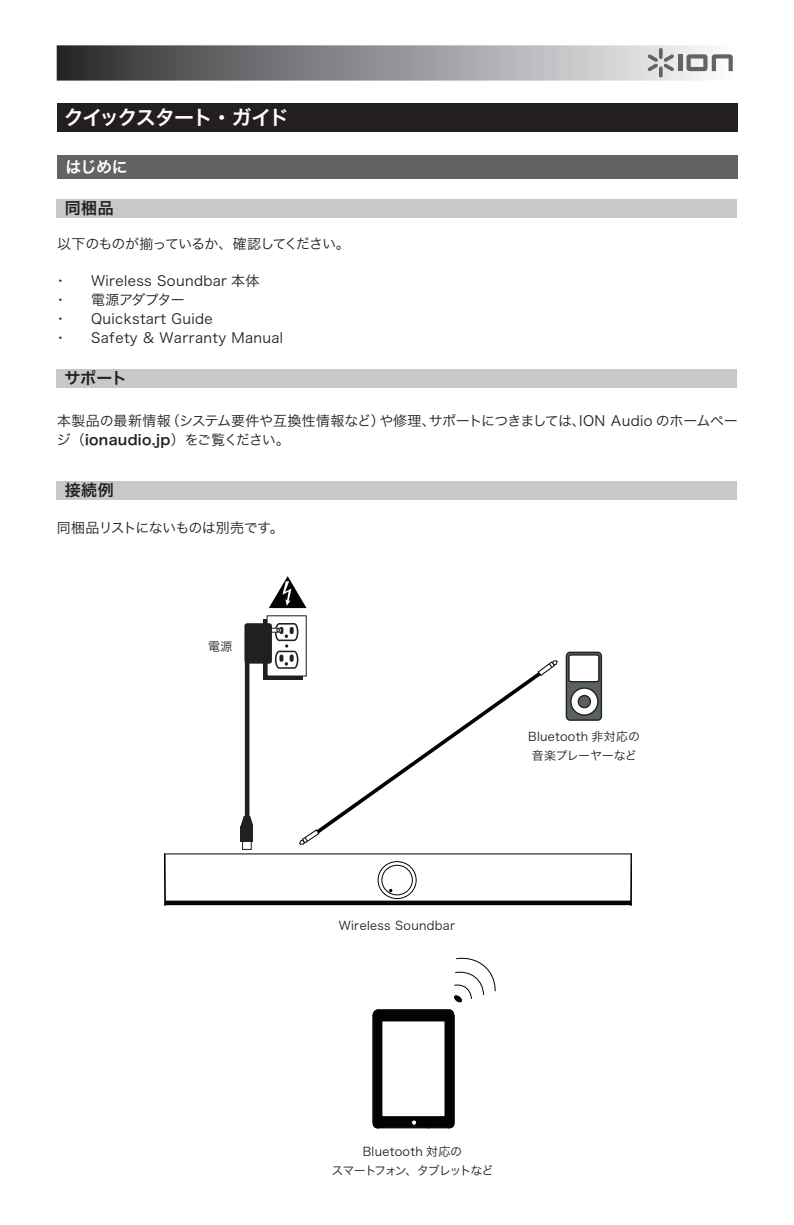
<style>
.page{position:relative;width:794px;height:1225px;background:#fff}
.page>*{position:absolute;margin:0;border:0;box-sizing:border-box;transform-origin:0 0}
.t1{font:20px "Hira Kaku Pro W6";letter-spacing:-.07em;color:#fff}
.t2{font:16px "Hira Kaku Pro W6";letter-spacing:.025em;color:#231f20}
.t3{font:16px "Hira Kaku Pro W6";color:#fff}
.t4{font:14px/19px "Hira Kaku Pro W3";letter-spacing:-.015em;color:#231f20}
.t5{font:14px "Hira Kaku Pro W3";letter-spacing:.025em;color:#231f20}
.t6{font:14px "Hira Kaku Pro W3";letter-spacing:-.06em;color:#231f20}
.t7{font:14px "Hira Kaku Pro W3";letter-spacing:-.045em;color:#231f20}
.t8{font:14px "Hira Kaku Pro W3";letter-spacing:-.05em;color:#231f20}
.t9{font:12px/19px "Hira Kaku Pro W3";letter-spacing:.025em;color:#231f20}
.t10{font:12px/19px "Hira Kaku Pro W3";letter-spacing:-.06em;color:#231f20;text-align:center}
.s1{font-family:"Hira Kaku Pro W6"}
</style>
<div class="page">
<div style="left:56px;top:198px;width:681px;height:19px;background:#c7c8ca"></div>
<div style="left:56px;top:368px;width:681px;height:19px;background:#c7c8ca"></div>
<div style="left:56px;top:480px;width:681px;height:19px;background:#c7c8ca"></div>
<div style="left:57px;top:103px;width:680px;height:29px;background:#231f20"></div>
<div style="left:57px;top:45px;width:680px;height:36px;background:linear-gradient(to right,#2d2d2f,#fbfdff)"></div>
<hr style="left:678px;top:54px;width:4px;height:17px;background:#636366">
<svg style="left:686px;top:54px;width:47px;height:17px"></svg>
<svg style="left:647px;top:48px;width:27px;height:30px"></svg>
<div style="left:57px;top:155px;width:680px;height:23px;background:#636366"></div>
<div style="left:566px;top:652px;width:35px;height:68px;background:#596164;border-radius:4px"></div>
<div style="left:565px;top:651px;width:37px;height:70px;border:1px solid #221f1f;border-radius:4px"></div>
<svg style="left:571px;top:688px;width:27px;height:27px"></svg>
<div style="left:570px;top:687px;width:28px;height:29px;border:1px solid #221f1f;border-radius:50%"></div>
<div style="left:578px;top:695px;width:12px;height:12px;background:#596164;border-radius:50%"></div>
<div style="left:577px;top:695px;width:14px;height:13px;border:1px solid #221f1f;border-radius:50%"></div>
<svg style="left:567px;top:653px;width:33px;height:30px"></svg>
<svg style="left:299px;top:831px;width:16px;height:13px"></svg>
<svg style="left:313px;top:673px;width:227px;height:164px"></svg>
<svg style="left:537px;top:660px;width:21px;height:16px"></svg>
<hr style="left:630px;top:854px;width:1px;height:50px;background:#030303">
<hr style="left:165px;top:904px;width:465px;height:1px;background:#030303">
<hr style="left:165px;top:854px;width:1px;height:50px;background:#030303">
<div style="left:378px;top:861px;width:38px;height:37px;border:1px solid #030303;border-radius:50%"></div>
<hr style="left:631px;top:854px;width:1px;height:50px;background:#030303">
<hr style="left:164px;top:854px;width:1px;height:50px;background:#030303">
<hr style="left:164px;top:853px;width:467px;height:1px;background:#030303">
<div style="left:382px;top:865px;width:30px;height:30px;border:1px solid #030303;border-radius:50%"></div>
<div style="left:165px;top:901px;width:466px;height:3px;border:1px solid #030303"></div>
<svg style="left:454px;top:957px;width:42px;height:45px"></svg>
<hr style="left:372px;top:1015px;width:1px;height:107px;background:#030303">
<hr style="left:378px;top:1127px;width:51px;height:1px;background:#030303">
<svg style="left:428px;top:1121px;width:27px;height:8px"></svg>
<div style="left:374px;top:1010px;width:79px;height:10px;background:#030303;border-radius:4px"></div>
<div style="left:373px;top:1009px;width:81px;height:12px;border:1px solid #030303;border-radius:4px"></div>
<div style="left:445px;top:1013px;width:9px;height:114px;background:#030303;border-radius:4px"></div>
<div style="left:445px;top:1012px;width:9px;height:116px;border:1px solid #030303;border-radius:4px"></div>
<div style="left:373px;top:1012px;width:9px;height:115px;background:#030303;border-radius:4px"></div>
<div style="left:373px;top:1011px;width:9px;height:117px;border:1px solid #030303;border-radius:4px"></div>
<div style="left:376px;top:1117px;width:74px;height:10px;background:#030303;border-radius:4px"></div>
<div style="left:376px;top:1116px;width:75px;height:11px;border:1px solid #030303;border-radius:4px"></div>
<svg style="left:410px;top:1120px;width:7px;height:6px"></svg>
<div style="left:263px;top:619px;width:39px;height:60px;background:#221f1f"></div>
<div style="left:267px;top:616px;width:39px;height:60px;background:#fff"></div>
<svg style="left:269px;top:576px;width:37px;height:32px"></svg>
<div style="left:244px;top:623px;width:28px;height:40px;background:#221f1f;border-radius:3px"></div>
<hr style="left:245px;top:661px;width:4px;height:156px;background:#221f1f">
<div style="left:242px;top:840px;width:9px;height:9px;border:1px solid #221f1f"></div>
<svg style="left:241px;top:816px;width:12px;height:9px"></svg>
<div style="left:241px;top:825px;width:12px;height:16px;background:#221f1f"></div>
<svg style="left:275px;top:623px;width:23px;height:46px"></svg>
<h1 class="t1" style="left:64px;top:99px;width:227px">クイックスタート・ガイド</h1>
<p class="t3" style="left:65px;top:152px;width:64px">はじめに</p>
<p class="t2" style="left:65px;top:194px;width:50px">同梱品</p>
<p class="t6" style="left:57px;top:231px;width:294px">以下のものが揃っているか、確認してください。</p>
<p class="t5" style="left:54px;top:268px;width:15px">・</p>
<p class="t5" style="left:91px;top:268px;width:170px">Wireless Soundbar 本体</p>
<p class="t5" style="left:54px;top:287px;width:15px">・</p>
<p class="t8" style="left:91px;top:287px;width:95px">電源アダプター</p>
<p class="t5" style="left:54px;top:306px;width:15px">・</p>
<p class="t5" style="left:91px;top:306px;width:123px">Quickstart Guide</p>
<p class="t5" style="left:54px;top:325px;width:15px">・</p>
<p class="t5" style="left:91px;top:325px;width:193px">Safety &amp; Warranty Manual</p>
<p class="t2" style="left:64px;top:364px;width:64px">サポート</p>
<p class="t4" style="left:56px;top:410px;width:683px">本製品の最新情報（システム要件や互換性情報など）や修理、サポートにつきましては、ION Audio のホームページ（<span class="s1">ionaudio.jp</span>）をご覧ください。</p>
<p class="t2" style="left:65px;top:476px;width:50px">接続例</p>
<p class="t7" style="left:57px;top:515px;width:228px">同梱品リストにないものは別売です。</p>
<p class="t9" style="left:208px;top:636px;width:26px">電源</p>
<p class="t9" style="left:339px;top:915px;width:118px">Wireless Soundbar</p>
<p class="t9" style="left:528px;top:725px;width:113px">Bluetooth 非対応の音楽プレーヤーなど</p>
<p class="t10" style="left:331px;top:1140px;width:163px">Bluetooth 対応の<br>スマートフォン、タブレットなど</p>
</div>
